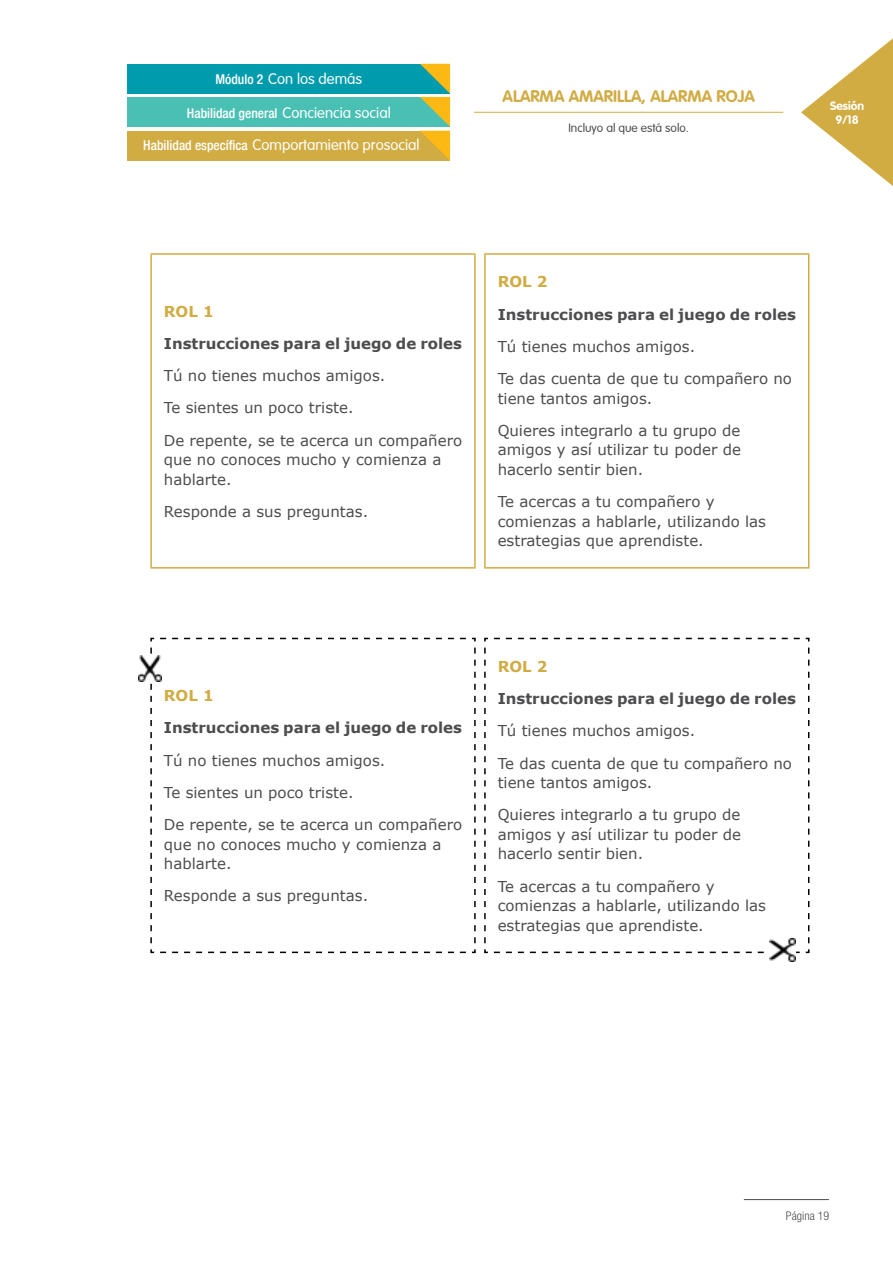
<style>
.page{position:relative;width:893px;height:1263px;background:#fff}
.page>*{position:absolute;margin:0;border:0;box-sizing:border-box;transform-origin:0 0}
.t1{font:700 16.5px "VAG Rounded";color:#d1ac43}
.t2{font:15px/32.2px "Verdana";color:#4d4d4f}
.t3{font:700 15px "Verdana";color:#4d4d4f}
.t4{font:300 15px "VAG Rounded";color:#fff}
.t5{font:700 15px "Verdana";color:#d1ac43}
.t6{font:500 condensed 13.5px "Helvetica Neue";color:#fff}
.t7{font:300 12px "VAG Rounded";color:#4d4d4f}
.t8{font:700 12px/13.5px "VAG Rounded";color:#fff;text-align:center}
.t9{font:300 condensed 12px "Helvetica Neue";color:#4d4d4f}
.s1{font-family:"Helvetica Neue";font-weight:500;font-stretch:condensed;font-size:13.5px}
.s2{font-family:"VAG Rounded";font-weight:300;font-stretch:normal;font-size:15px}
</style>
<div class="page">
<svg style="left:801px;top:38px;width:92px;height:148px"></svg>
<hr style="left:474px;top:112px;width:309px;height:1px;background:#d1ac43">
<div style="left:128px;top:64px;width:322px;height:30px;background:#009cad"></div>
<div style="left:128px;top:97px;width:322px;height:30px;background:#4ac0b4"></div>
<div style="left:128px;top:131px;width:322px;height:29px;background:#d1ac43"></div>
<svg style="left:420px;top:64px;width:30px;height:96px"></svg>
<hr style="left:744px;top:1199px;width:85px;height:1px;background:#4d4d4f">
<hr style="left:150px;top:253px;width:326px;height:2px;background:#d1ac43">
<hr style="left:150px;top:255px;width:2px;height:312px;background:#d1ac43">
<hr style="left:474px;top:255px;width:2px;height:312px;background:#d1ac43">
<hr style="left:150px;top:567px;width:326px;height:2px;background:#d1ac43">
<svg style="left:150px;top:637px;width:326px;height:307px"></svg>
<svg style="left:160px;top:638px;width:316px;height:305px"></svg>
<svg style="left:150px;top:949px;width:326px;height:5px"></svg>
<hr style="left:484px;top:253px;width:325px;height:2px;background:#d1ac43">
<hr style="left:484px;top:255px;width:2px;height:312px;background:#d1ac43">
<hr style="left:808px;top:255px;width:1px;height:312px;background:#d1ac43">
<hr style="left:484px;top:567px;width:325px;height:2px;background:#d1ac43">
<svg style="left:484px;top:637px;width:326px;height:308px"></svg>
<svg style="left:494px;top:638px;width:315px;height:305px"></svg>
<svg style="left:484px;top:949px;width:326px;height:5px"></svg>
<img style="left:139px;top:655px;width:23px;height:26px">
<img style="left:769px;top:938px;width:26px;height:24px">
<p class="t4" style="left:215px;top:70px;width:148px"><span class="s1">Módulo 2</span> Con los demás</p>
<p class="t6" style="left:187px;top:105px;width:205px">Habilidad general <span class="s2">Conciencia social</span></p>
<p class="t4" style="left:143px;top:136px;width:278px"><span class="s1">Habilidad específica</span> Comportamiento prosocial</p>
<p class="t1" style="left:503px;top:87px;width:254px">ALARMA AMARILLA, ALARMA ROJA</p>
<p class="t7" style="left:568px;top:121px;width:122px">Incluyo al que está solo.</p>
<p class="t8" style="left:830px;top:99px;width:36px">Sesión<br>9/18</p>
<p class="t5" style="left:164px;top:300px;width:51px">ROL 1</p>
<p class="t3" style="left:164px;top:333px;width:300px">Instrucciones para el juego de roles</p>
<p class="t2" style="left:164px;top:359px;width:300px">Tú no tienes muchos amigos.<br>Te sientes un poco triste.<br>De repente, se te acerca un compañero</p>
<p class="t2" style="left:164px;top:450px;width:279px;line-height:19.5px">que no conoces mucho y comienza a hablarte.</p>
<p class="t2" style="left:164px;top:495px;width:206px">Responde a sus preguntas.</p>
<p class="t5" style="left:498px;top:271px;width:51px">ROL 2</p>
<p class="t3" style="left:498px;top:303px;width:300px">Instrucciones para el juego de roles</p>
<p class="t2" style="left:498px;top:330px;width:296px">Tú tienes muchos amigos.<br>Te das cuenta de que tu compañero no</p>
<p class="t2" style="left:498px;top:382px;width:244px">tiene tantos amigos.<br>Quieres integrarlo a tu grupo de</p>
<p class="t2" style="left:498px;top:440px;width:245px;line-height:19.5px">amigos y así utilizar tu poder de hacerlo sentir bien.</p>
<p class="t2" style="left:498px;top:492px;width:270px;line-height:19.5px">Te acercas a tu compañero y comienzas a hablarle, utilizando las estrategias que aprendiste.</p>
<p class="t5" style="left:164px;top:685px;width:51px">ROL 1</p>
<p class="t3" style="left:164px;top:717px;width:300px">Instrucciones para el juego de roles</p>
<p class="t2" style="left:164px;top:744px;width:300px">Tú no tienes muchos amigos.<br>Te sientes un poco triste.<br>De repente, se te acerca un compañero</p>
<p class="t2" style="left:164px;top:834px;width:279px;line-height:19.5px">que no conoces mucho y comienza a hablarte.</p>
<p class="t2" style="left:164px;top:879px;width:206px">Responde a sus preguntas.</p>
<p class="t5" style="left:498px;top:656px;width:51px">ROL 2</p>
<p class="t3" style="left:498px;top:688px;width:300px">Instrucciones para el juego de roles</p>
<p class="t2" style="left:498px;top:714px;width:296px">Tú tienes muchos amigos.<br>Te das cuenta de que tu compañero no</p>
<p class="t2" style="left:498px;top:766px;width:244px">tiene tantos amigos.<br>Quieres integrarlo a tu grupo de</p>
<p class="t2" style="left:498px;top:824px;width:245px;line-height:19.5px">amigos y así utilizar tu poder de hacerlo sentir bien.</p>
<p class="t2" style="left:498px;top:876px;width:270px;line-height:19.5px">Te acercas a tu compañero y comienzas a hablarle, utilizando las estrategias que aprendiste.</p>
<p class="t9" style="left:786px;top:1209px;width:45px">Página 19</p>
</div>
